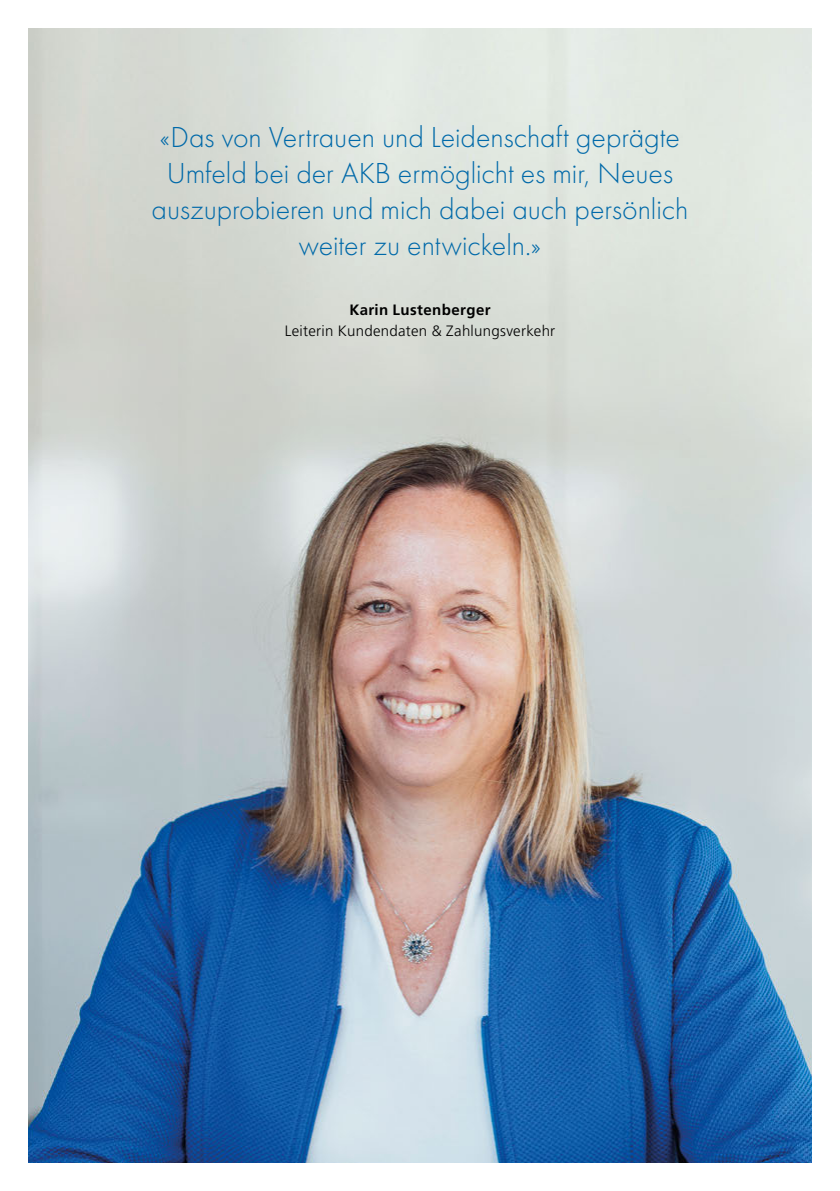
<style>
.page{position:relative;width:840px;height:1191px;background:#fff}
.page>*{position:absolute;margin:0;border:0;box-sizing:border-box;transform-origin:0 0}
.t1{font:300 30px/36px "Futura PT";letter-spacing:-.005em;color:#0069a9;text-align:center}
.t2{font:15px "Frutiger LT 45 Lt";letter-spacing:.02em;color:#000}
.t3{font:15px "Frutiger LT 65 Bd";letter-spacing:.025em;color:#000}
</style>
<div class="page">
<img style="left:28px;top:28px;width:783px;height:1134px">
<p class="t1" style="left:151px;top:119px;width:538px">«Das von Vertrauen und Leidenschaft geprägte Umfeld bei der AKB ermöglicht es mir, Neues auszuprobieren und mich dabei auch persönlich weiter zu entwickeln.»</p>
<p class="t3" style="left:349px;top:301px;width:143px">Karin Lustenberger</p>
<p class="t2" style="left:284px;top:322px;width:272px">Leiterin Kundendaten &amp; Zahlungsverkehr</p>
</div>
